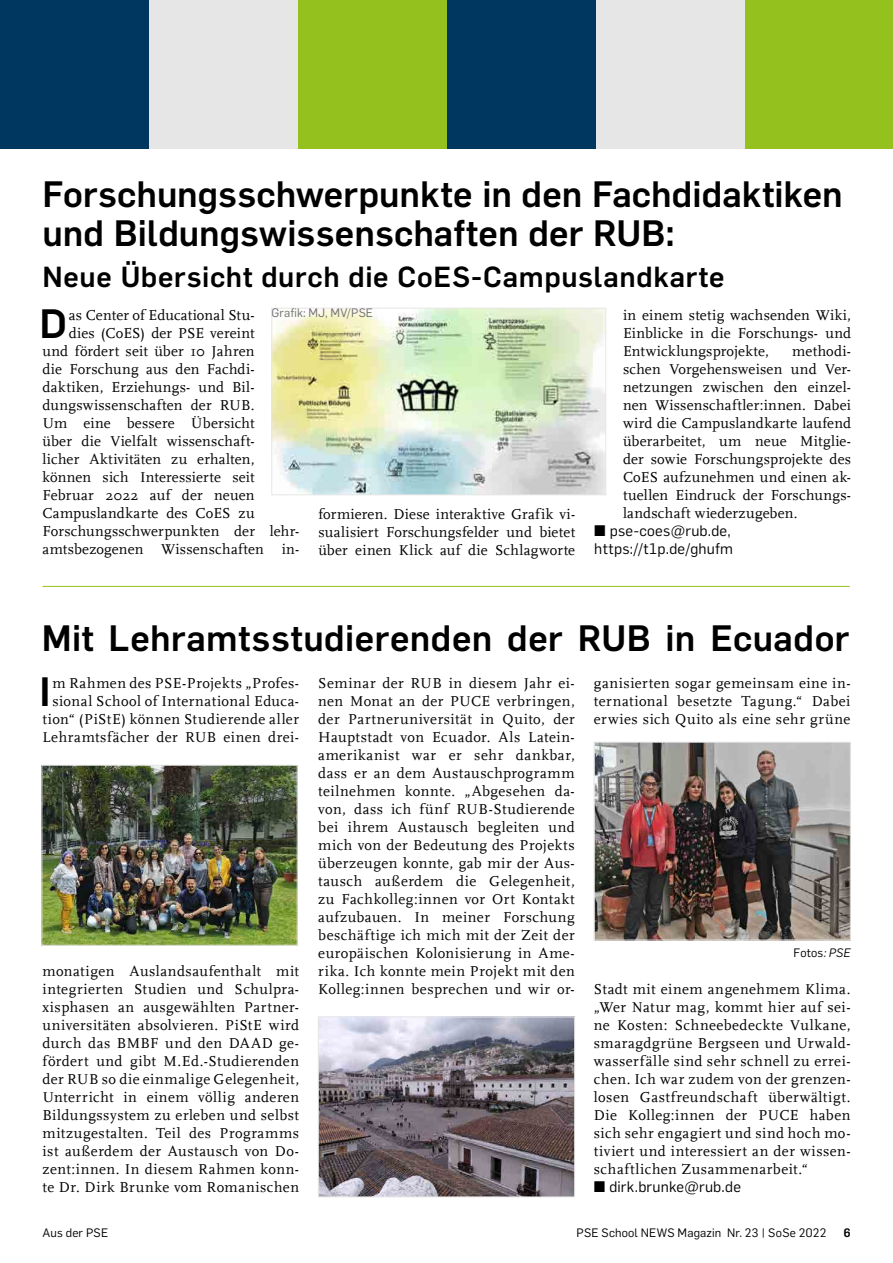
<style>
.page{position:relative;width:893px;height:1263px;background:#fff}
.page>*{position:absolute;margin:0;border:0;box-sizing:border-box;transform-origin:0 0}
.t1{font:700 40.2px "Rub Flama";color:#000}
.t2{font:700 36px/39px "Rub Flama";letter-spacing:.005em;color:#000}
.t3{font:700 28.5px "Rub Flama";letter-spacing:.025em;color:#000}
.t4{font:15px/18px "RUB Scala MZ";letter-spacing:.02em;color:#000;text-align:justify}
.t5{font:15px "Rub Flama";letter-spacing:.015em;color:#000}
.t6{font:12px "Rub Flama";letter-spacing:.015em;color:#000}
.t7{font:12px "Rub Flama";letter-spacing:.01em;color:#706f6f}
.t8{font:700 12px "Rub Flama";color:#000}
.s1{font-weight:700}
.s2{font-style:italic}
</style>
<div class="page">
<div style="left:149px;top:0;width:149px;height:149px;background:#e7e6e6"></div>
<div style="left:745px;top:0;width:148px;height:149px;background:#95c11f"></div>
<div style="left:596px;top:0;width:149px;height:149px;background:#e7e6e6"></div>
<div style="left:447px;top:0;width:149px;height:149px;background:#003761"></div>
<div style="left:298px;top:0;width:149px;height:149px;background:#95c11f"></div>
<div style="left:0;top:0;width:149px;height:149px;background:#003761"></div>
<img style="left:274px;top:310px;width:330px;height:183px">
<div style="left:272px;top:308px;width:334px;height:187px;border:1px solid #e7e6e6"></div>
<img style="left:44px;top:767px;width:251px;height:176px">
<div style="left:42px;top:765px;width:255px;height:180px;border:1px solid #e7e6e6"></div>
<img style="left:596px;top:744px;width:252px;height:194px">
<div style="left:594px;top:742px;width:256px;height:198px;border:1px solid #e7e6e6"></div>
<img style="left:320px;top:1019px;width:253px;height:176px">
<div style="left:318px;top:1017px;width:257px;height:180px;border:1px solid #e7e6e6"></div>
<hr style="left:43px;top:586px;width:807px;height:1px;background:#95c11f">
<p class="t2" style="left:43px;top:172px;width:802px">Forschungsschwerpunkte in den Fachdidaktiken und Bildungswissenschaften der RUB:</p>
<p class="t3" style="left:43px;top:256px;width:684px">Neue Übersicht durch die CoES-Campuslandkarte</p>
<p class="t1" style="left:40px;top:295px;width:29px">D</p>
<p class="t4" style="left:69px;top:306px;width:187px">as Center of Educational Stu-</p>
<p class="t7" style="left:272px;top:304px;width:103px">Grafik: MJ, MV/PSE</p>
<p class="t4" style="left:623px;top:306px;width:230px">in einem stetig wachsenden Wiki, Einblicke in die Forschungs- und Entwicklungsprojekte,</p>
<p class="t4" style="left:69px;top:324px;width:187px">dies (CoES) der PSE vereint</p>
<p class="t4" style="left:43px;top:342px;width:214px">und fördert seit über 10 Jahren</p>
<p class="t4" style="left:43px;top:360px;width:214px">die Forschung aus den Fachdi-</p>
<p class="t4" style="left:43px;top:378px;width:214px">daktiken, Erziehungs- und Bil-</p>
<p class="t4" style="left:43px;top:396px;width:214px">dungswissenschaften der RUB.</p>
<p class="t4" style="left:43px;top:414px;width:214px">Um eine bessere Übersicht</p>
<p class="t4" style="left:43px;top:432px;width:214px">über die Vielfalt wissenschaft-</p>
<p class="t4" style="left:43px;top:450px;width:214px">licher Aktivitäten zu erhalten,</p>
<p class="t4" style="left:43px;top:468px;width:214px">können sich Interessierte seit</p>
<p class="t4" style="left:43px;top:486px;width:214px">Februar 2022 auf der neuen</p>
<p class="t4" style="left:43px;top:504px;width:214px">Campuslandkarte des CoES zu</p>
<p class="t4" style="left:43px;top:522px;width:258px">Forschungsschwerpunkten der lehr-</p>
<p class="t4" style="left:43px;top:540px;width:258px">amtsbezogenen Wissenschaften in-</p>
<p class="t4" style="left:623px;top:342px;width:230px;text-indent:169px">methodi&shy;schen Vorgehensweisen und Ver&shy;netzungen zwischen den einzel&shy;nen Wissenschaftler:innen. Dabei wird die Campuslandkarte laufend überarbeitet, um neue Mitglie&shy;der sowie Forschungsprojekte des CoES aufzunehmen und einen ak&shy;tuellen Eindruck der Forschungs&shy;landschaft wiederzugeben.</p>
<p class="t5" style="left:594px;top:521px;width:138px"><span class="s1">■</span> pse-coes@rub.de,</p>
<p class="t5" style="left:594px;top:539px;width:140px">https://t1p.de/ghufm</p>
<p class="t4" style="left:318px;top:504px;width:258px">formieren. Diese interaktive Grafik vi&shy;sualisiert Forschungsfelder und bietet über einen Klick auf die Schlagworte</p>
<p class="t2" style="left:42px;top:615px;width:809px">Mit Lehramtsstudierenden der RUB in Ecuador</p>
<p class="t1" style="left:40px;top:662px;width:13px">I</p>
<p class="t4" style="left:43px;top:673px;width:258px;text-align:right">m Rahmen des PSE-Projekts „Profes&shy;sional School of International Educa&shy;tion“ (PiStE) können Studierende aller Lehramtsfächer der RUB einen drei-</p>
<p class="t4" style="left:318px;top:673px;width:258px">Seminar der RUB in diesem Jahr ei&shy;nen Monat an der PUCE verbringen, der Partneruniversität in Quito, der Hauptstadt von Ecuador. Als Latein&shy;amerikanist war er sehr dankbar, dass er an dem Austauschprogramm teilnehmen konnte. „Abgesehen da&shy;von, dass ich fünf RUB-Studierende bei ihrem Austausch begleiten und mich von der Bedeutung des Projekts überzeugen konnte, gab mir der Aus&shy;tausch außerdem die Gelegenheit, zu Fachkolleg:innen vor Ort Kontakt aufzubauen. In meiner Forschung beschäftige ich mich mit der Zeit der europäischen Kolonisierung in Ame&shy;rika. Ich konnte mein Projekt mit den Kolleg:innen besprechen und wir or-</p>
<p class="t4" style="left:594px;top:673px;width:258px">ganisierten sogar gemeinsam eine in&shy;ternational besetzte Tagung.“ Dabei erwies sich Quito als eine sehr grüne</p>
<p class="t6" style="left:794px;top:944px;width:58px">Fotos<span class="s2">: PSE</span></p>
<p class="t4" style="left:43px;top:961px;width:258px">monatigen Auslandsaufenthalt mit integrierten Studien und Schulpra&shy;xisphasen an ausgewählten Partner&shy;universitäten absolvieren. PiStE wird durch das BMBF und den DAAD ge&shy;fördert und gibt M.Ed.-Studierenden der RUB so die einmalige Gelegenheit, Unterricht in einem völlig anderen Bildungssystem zu erleben und selbst mitzugestalten. Teil des Programms ist außerdem der Austausch von Do&shy;zent:innen. In diesem Rahmen konn&shy;te Dr. Dirk Brunke vom Romanischen</p>
<p class="t4" style="left:594px;top:979px;width:258px">Stadt mit einem angenehmem Klima. „Wer Natur mag, kommt hier auf sei&shy;ne Kosten: Schneebedeckte Vulkane, smaragdgrüne Bergseen und Urwald&shy;wasserfälle sind sehr schnell zu errei&shy;chen. Ich war zudem von der grenzen&shy;losen Gastfreundschaft überwältigt.<br>Die Kolleg:innen der PUCE haben sich sehr engagiert und sind hoch mo&shy;tiviert und interessiert an der wissen&shy;schaftlichen Zusammenarbeit.“</p>
<p class="t5" style="left:594px;top:1176px;width:149px"><span class="s1">■</span> dirk.brunke@rub.de</p>
<p class="t6" style="left:43px;top:1225px;width:67px">Aus der PSE</p>
<p class="t6" style="left:576px;top:1225px;width:251px">PSE School NEWS Magazin Nr. 23 | SoSe 2022</p>
<p class="t8" style="left:844px;top:1224px;width:8px">6</p>
</div>
